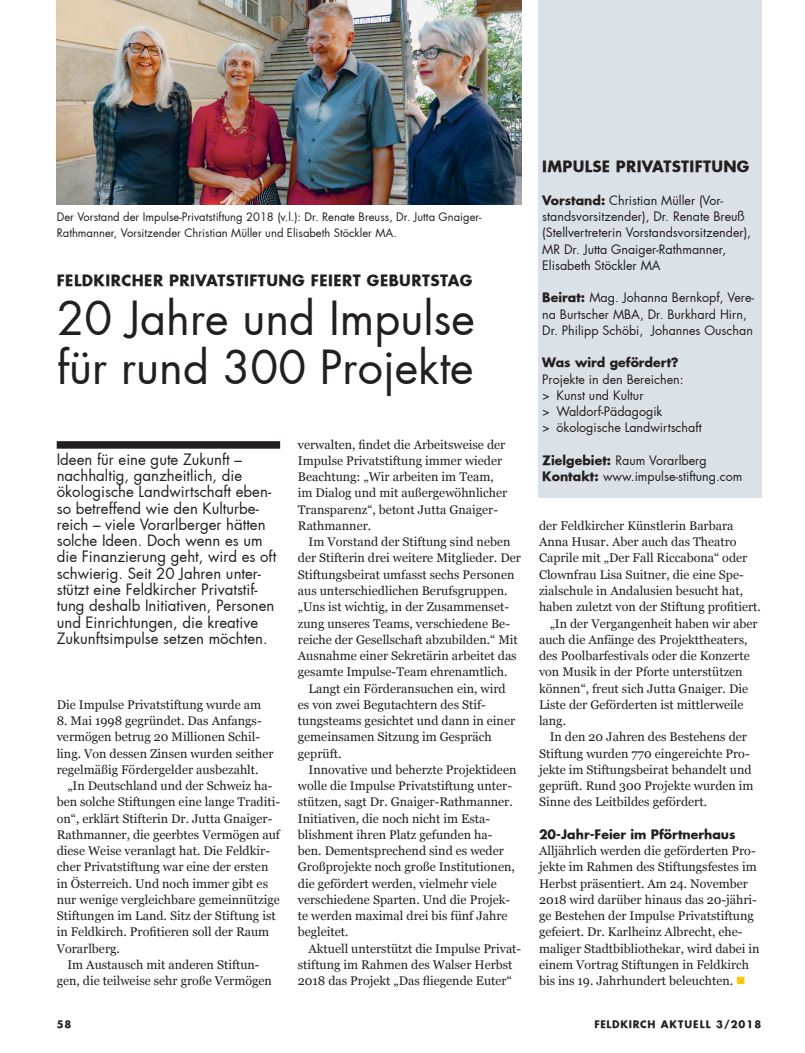
<style>
.page{position:relative;width:805px;height:1053px;background:#fff}
.page>*{position:absolute;margin:0;border:0;box-sizing:border-box;transform-origin:0 0}
.FA_Titel_36{font:45px/48.8px "Futura";color:#231f20}
.FA_Vorspann{font:15px/16.2px "Futura";color:#231f20}
.FA_Dachzeile{font:700 15px "Futura";letter-spacing:.03em;color:#231f20}
.FA_Boxenkopf{font:700 15px "Futura";letter-spacing:.02em;color:#231f20}
.FA_Fliesstext_mit_Ei{font:12.5px/16.2px "Georgia";color:#231f20}
.FA_Fliesstext{font:12.5px/16.2px "Georgia";color:#231f20}
.FA_Boxtext{font:12.5px/16.2px "Futura";color:#231f20}
.FA_Zwischentitel{font:700 12.5px "Futura";color:#231f20}
.FA_Boxtext-2{font:700 12.5px "Futura";color:#231f20}
.FA_BU{font:11.25px/16.2px "Futura";color:#231f20}
.t1{font:700 10px "Futura";letter-spacing:.085em;color:#231f20}
.s1{font-weight:700}
.s2{color:#ffc500}
</style>
<div class="page">
<img style="left:57px;top:0;width:464px;height:205px">
<div style="left:57px;top:441px;width:223px;height:7px;background:#231f20"></div>
<div style="left:538px;top:156px;width:224px;height:341px;background:#dae2e7"></div>
<div style="left:538px;top:0;width:224px;height:156px;background:#dae2e7"></div>
<p class="FA_BU" style="left:57px;top:209px;width:426px">Der Vorstand der Impulse-Privatstiftung 2018 (v.l.): Dr. Renate Breuss, Dr. Jutta Gnaiger-<br>Rathmanner, Vorsitzender Christian Müller und Elisabeth Stöckler MA.</p>
<p class="FA_Dachzeile" style="left:57px;top:270px;width:417px">FELDKIRCHER PRIVATSTIFTUNG FEIERT GEBURTSTAG</p>
<p class="FA_Titel_36" style="left:57px;top:294px;width:419px">20 Jahre und Impulse für rund 300 Projekte</p>
<p class="FA_Vorspann" style="left:57px;top:451px;width:221px">Ideen für eine gute Zukunft – nachhaltig, ganzheitlich, die ökologische Landwirtschaft eben&shy;so betreffend wie den Kulturbe&shy;reich – viele Vorarlberger hätten solche Ideen. Doch wenn es um die Finanzierung geht, wird es oft schwierig. Seit 20 Jahren unter&shy;stützt eine Feldkircher Privatstif&shy;tung deshalb Initiativen, Personen und Einrichtungen, die kreative Zukunftsimpulse setzen möchten.</p>
<p class="FA_Fliesstext" style="left:57px;top:696px;width:206px">Die Impulse Privatstiftung wurde am</p>
<p class="FA_Fliesstext" style="left:57px;top:712px;width:218px">8. Mai 1998 gegründet. Das Anfangs&shy;vermögen betrug 20 Millionen Schil&shy;ling. Von dessen Zinsen wurden seither regelmäßig Fördergelder ausbezahlt.</p>
<p class="FA_Fliesstext_mit_Ei" style="left:57px;top:777px;width:225px;text-indent:11px">„In Deutschland und der Schweiz ha&shy;ben solche Stiftungen eine lange Traditi&shy;on“, erklärt Stifterin Dr. Jutta Gnaiger-Rathmanner, die geerbtes Vermögen auf diese Weise veranlagt hat. Die Feldkir&shy;cher Privatstiftung war eine der ersten in Österreich. Und noch immer gibt es nur wenige vergleichbare gemeinnützige Stiftungen im Land. Sitz der Stiftung ist in Feldkirch. Profitieren soll der Raum Vorarlberg.</p>
<p class="FA_Fliesstext_mit_Ei" style="left:57px;top:956px;width:217px;text-align:center">Im Austausch mit anderen Stiftun&shy;gen, die teilweise sehr große Vermögen</p>
<p class="FA_Fliesstext_mit_Ei" style="left:298px;top:436px;width:211px">verwalten, findet die Arbeitsweise der Impulse Privatstiftung immer wieder Beachtung: „Wir arbeiten im Team, im Dialog und mit außergewöhnlicher Transparenz“, betont Jutta Gnaiger-Rathmanner.</p>
<p class="FA_Fliesstext_mit_Ei" style="left:298px;top:534px;width:224px;text-indent:11px">Im Vorstand der Stiftung sind neben der Stifterin drei weitere Mitglieder. Der Stiftungsbeirat umfasst sechs Personen aus unterschiedlichen Berufsgruppen. „Uns ist wichtig, in der Zusammenset&shy;zung unseres Teams, verschiedene Be&shy;reiche der Gesellschaft abzubilden.“ Mit Ausnahme einer Sekretärin arbeitet das gesamte Impulse-Team ehrenamtlich.</p>
<p class="FA_Fliesstext_mit_Ei" style="left:298px;top:680px;width:219px;text-indent:11px">Langt ein Förderansuchen ein, wird es von zwei Begutachtern des Stif&shy;tungsteams gesichtet und dann in einer gemeinsamen Sitzung im Gespräch geprüft.</p>
<p class="FA_Fliesstext_mit_Ei" style="left:298px;top:761px;width:220px;text-indent:11px">Innovative und beherzte Projektideen wolle die Impulse Privatstiftung unter&shy;stützen, sagt Dr. Gnaiger-Rathmanner.<br>Initiativen, die noch nicht im Esta&shy;blishment ihren Platz gefunden ha&shy;ben. Dementsprechend sind es weder Großprojekte noch große Institutionen, die gefördert werden, vielmehr viele verschiedene Sparten. Und die Projek&shy;te werden maximal drei bis fünf Jahre begleitet.</p>
<p class="FA_Fliesstext_mit_Ei" style="left:298px;top:940px;width:225px;text-indent:11px">Aktuell unterstützt die Impulse Privat&shy;stiftung im Rahmen des Walser Herbst<br>2018 das Projekt „Das fliegende Euter“</p>
<p class="FA_Boxenkopf" style="left:542px;top:157px;width:209px">IMPULSE PRIVATSTIFTUNG</p>
<p class="FA_Boxtext" style="left:542px;top:192px;width:210px"><span class="s1">Vorstand:</span> Christian Müller (Vor&shy;standsvorsitzender), Dr. Renate Breuß (Stellvertreterin Vorstandsvorsitzender), MR Dr. Jutta Gnaiger-Rathmanner, Elisabeth Stöckler MA</p>
<p class="FA_Boxtext" style="left:542px;top:290px;width:213px"><span class="s1">Beirat:</span> Mag. Johanna Bernkopf, Vere&shy;na Burtscher MBA, Dr. Burkhard Hirn,<br>Dr. Philipp Schöbi, Johannes Ouschan</p>
<p class="FA_Boxtext-2" style="left:542px;top:354px;width:138px">Was wird gefördert?</p>
<p class="FA_Boxtext" style="left:542px;top:371px;width:143px">Projekte in den Bereichen:</p>
<p class="FA_Boxtext" style="left:542px;top:387px;width:103px">&gt; Kunst und Kultur</p>
<p class="FA_Boxtext" style="left:542px;top:403px;width:122px">&gt; Waldorf-Pädagogik</p>
<p class="FA_Boxtext" style="left:542px;top:420px;width:161px">&gt; ökologische Landwirtschaft</p>
<p class="FA_Boxtext" style="left:542px;top:452px;width:166px"><span class="s1">Zielgebiet:</span> Raum Vorarlberg</p>
<p class="FA_Boxtext" style="left:542px;top:468px;width:202px"><span class="s1">Kontakt:</span> www.impulse-stiftung.com</p>
<p class="FA_Fliesstext_mit_Ei" style="left:539px;top:517px;width:223px">der Feldkircher Künstlerin Barbara Anna Husar. Aber auch das Theatro Caprile mit „Der Fall Riccabona“ oder Clownfrau Lisa Suitner, die eine Spe&shy;zialschule in Andalusien besucht hat, haben zuletzt von der Stiftung profitiert.</p>
<p class="FA_Fliesstext_mit_Ei" style="left:539px;top:615px;width:220px;text-indent:11px">„In der Vergangenheit haben wir aber auch die Anfänge des Projekttheaters, des Poolbarfestivals oder die Konzerte von Musik in der Pforte unterstützen können“, freut sich Jutta Gnaiger. Die Liste der Geförderten ist mittlerweile lang.</p>
<p class="FA_Fliesstext_mit_Ei" style="left:539px;top:729px;width:216px;text-indent:11px">In den 20 Jahren des Bestehens der Stiftung wurden 770 eingereichte Pro&shy;jekte im Stiftungsbeirat behandelt und geprüft. Rund 300 Projekte wurden im Sinne des Leitbildes gefördert.</p>
<p class="FA_Zwischentitel" style="left:539px;top:825px;width:198px">20-Jahr-Feier im Pförtnerhaus</p>
<p class="FA_Fliesstext" style="left:539px;top:842px;width:222px">Alljährlich werden die geförderten Pro&shy;jekte im Rahmen des Stiftungsfestes im Herbst präsentiert. Am 24. November 2018 wird darüber hinaus das 20-jähri&shy;ge Bestehen der Impulse Privatstiftung gefeiert. Dr. Karlheinz Albrecht, ehe&shy;maliger Stadtbibliothekar, wird dabei in einem Vortrag Stiftungen in Feldkirch bis ins 19. Jahrhundert beleuchten. <span class="s2">■</span></p>
<p class="t1" style="left:57px;top:1017px;width:16px">58</p>
<p class="t1" style="left:594px;top:1017px;width:168px">FELDKIRCH AKTUELL 3/2018</p>
</div>
